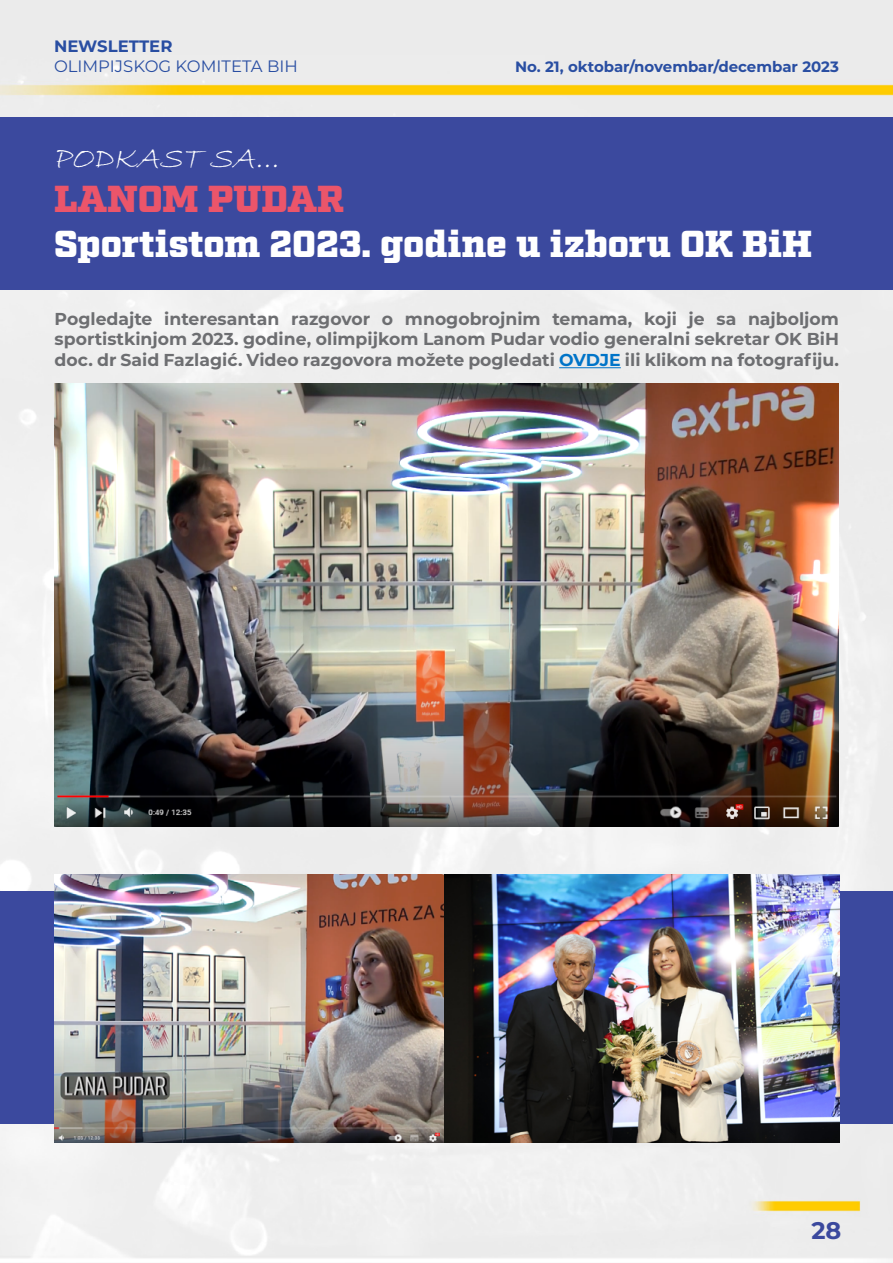
<style>
.page{position:relative;width:893px;height:1263px;background:#fff}
.page>*{position:absolute;margin:0;border:0;box-sizing:border-box;transform-origin:0 0}
.t1{font:900 37.5px "Factoria";color:#fff}
.t2{font:900 37.5px "Factoria";letter-spacing:-.005em;color:#eb556a}
.t3{font:italic 31.95px "Bradley Hand ITC";color:#fff}
.t4{font:700 24px "Montserrat Alternates";color:#3b499e}
.t5{font:700 17.25px/20.7px "Montserrat";color:#6d6e71;text-align:justify}
.t6{font:16.5px "Montserrat";color:#294ea2}
.t7{font:700 16.5px "Montserrat";color:#294ea2}
.t8{font:700 15px "Montserrat";color:#294ea2}
.s1{color:#0074c8}
</style>
<div class="page">
<img style="left:0;top:0;width:893px;height:1263px">
<div style="left:0;top:891px;width:893px;height:233px;background:#3b499e"></div>
<div style="left:0;top:117px;width:893px;height:172px;background:#3b499e"></div>
<hr style="left:559px;top:367px;width:62px;height:1px;background:#0074c8">
<img style="left:54px;top:383px;width:784px;height:444px">
<img style="left:55px;top:875px;width:784px;height:267px">
<p class="t7" style="left:54px;top:34px;width:120px">NEWSLETTER</p>
<p class="t6" style="left:54px;top:55px;width:245px">OLIMPIJSKOG KOMITETA BIH</p>
<p class="t8" style="left:515px;top:56px;width:325px">No. 21, oktobar/novembar/decembar 2023</p>
<h2 class="t3" style="left:54px;top:138px;width:234px">PODKAST SA...</h2>
<h1 class="t2" style="left:54px;top:177px;width:291px">LANOM PUDAR</h1>
<h1 class="t1" style="left:54px;top:222px;width:760px">Sportistom 2023. godine u izboru OK BiH</h1>
<p class="t5" style="left:55px;top:307px;width:786px">Pogledajte interesantan razgovor o mnogobrojnim temama, koji je sa najboljom sportistkinjom 2023. godine, olimpijkom Lanom Pudar vodio generalni sekretar OK BiH doc. dr Said Fazlagić. Video razgovora možete pogledati <span class="s1">OVDJE</span> ili klikom na fotografiju.</p>
<h3 class="t4" style="left:811px;top:1213px;width:31px">28</h3>
</div>
